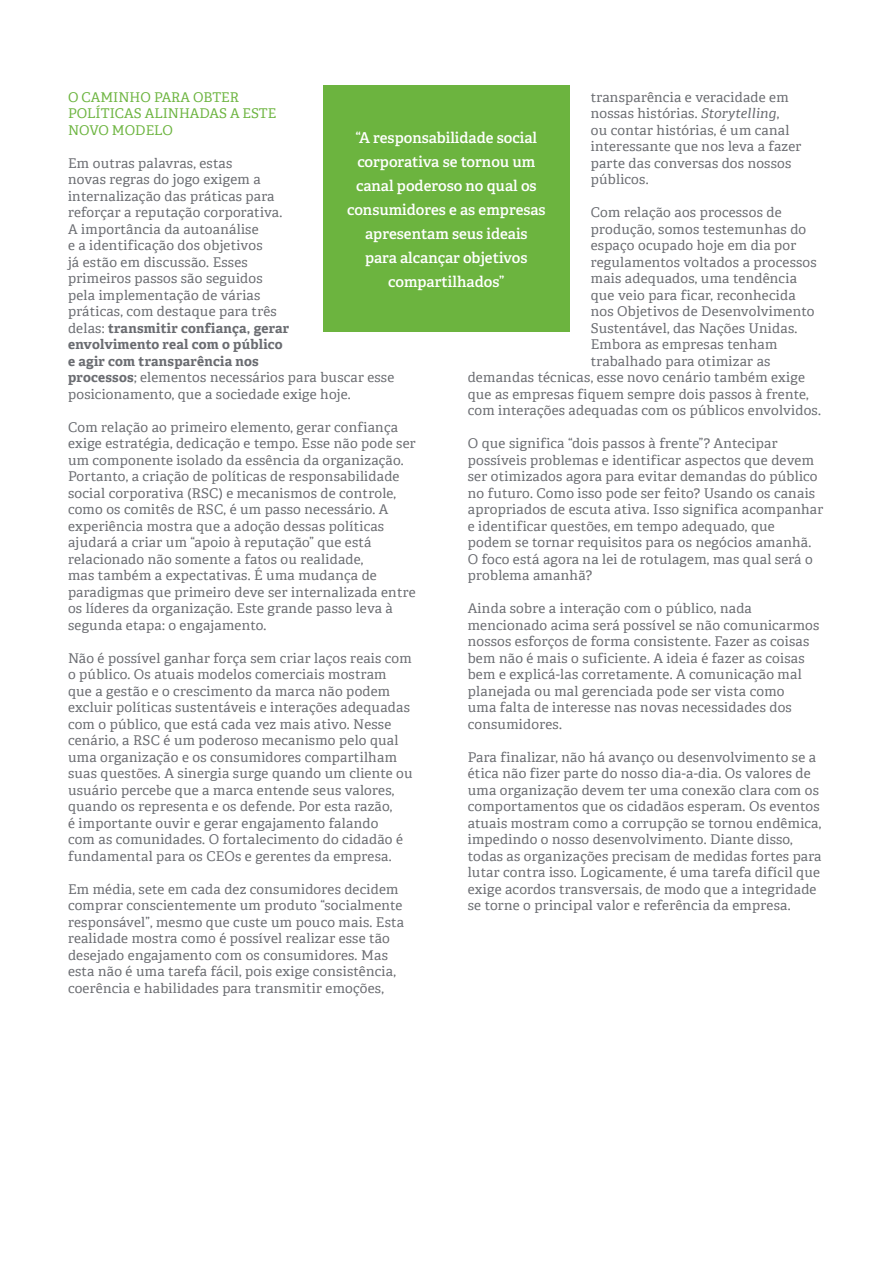
<style>
.page{position:relative;width:893px;height:1263px;background:#fff}
.page>*{position:absolute;margin:0;border:0;box-sizing:border-box;transform-origin:0 0}
.Destacado_cuadrado_v{font:600 15px/24px "Adelle";color:#fff;text-align:center}
.Texto_de_corrido___C{font:13.5px/16.5px "Adelle";letter-spacing:.02em;color:#6a6c71}
.Texto_de_corrido___C-2{font:13.5px/16.5px "Adelle";color:#6cb43f}
.s1{font-style:italic}
.s2{font-weight:700}
</style>
<div class="page">
<div style="left:323px;top:85px;width:246px;height:247px;background:#6cb43f"></div>
<p class="Texto_de_corrido___C" style="left:591px;top:88px;width:212px">transparência e veracidade em nossas histórias. <span class="s1">Storytelling</span>,<br>ou contar histórias, é um canal interessante que nos leva a fazer parte das conversas dos nossos públicos.</p>
<p class="Texto_de_corrido___C" style="left:591px;top:203px;width:192px">Com relação aos processos de</p>
<p class="Texto_de_corrido___C" style="left:591px;top:220px;width:217px">produção, somos testemunhas do</p>
<p class="Texto_de_corrido___C" style="left:591px;top:236px;width:207px">espaço ocupado hoje em dia por</p>
<p class="Texto_de_corrido___C" style="left:591px;top:253px;width:227px">regulamentos voltados a processos</p>
<p class="Texto_de_corrido___C" style="left:591px;top:269px;width:208px">mais adequados, uma tendência</p>
<p class="Texto_de_corrido___C" style="left:591px;top:286px;width:207px">que veio para ficar, reconhecida</p>
<p class="Texto_de_corrido___C" style="left:591px;top:302px;width:225px">nos Objetivos de Desenvolvimento</p>
<p class="Texto_de_corrido___C" style="left:591px;top:319px;width:208px">Sustentável, das Nações Unidas.</p>
<p class="Texto_de_corrido___C" style="left:591px;top:335px;width:188px">Embora as empresas tenham</p>
<p class="Texto_de_corrido___C" style="left:591px;top:352px;width:181px">trabalhado para otimizar as</p>
<p class="Texto_de_corrido___C" style="left:468px;top:368px;width:339px">demandas técnicas, esse novo cenário também exige</p>
<p class="Texto_de_corrido___C" style="left:468px;top:385px;width:342px">que as empresas fiquem sempre dois passos à frente,</p>
<p class="Texto_de_corrido___C" style="left:468px;top:401px;width:355px">com interações adequadas com os públicos envolvidos.</p>
<p class="Texto_de_corrido___C" style="left:468px;top:434px;width:357px">O que significa “dois passos à frente”? Antecipar possíveis problemas e identificar aspectos que devem ser otimizados agora para evitar demandas do público no futuro. Como isso pode ser feito? Usando os canais apropriados de escuta ativa. Isso significa acompanhar e identificar questões, em tempo adequado, que<br>podem se tornar requisitos para os negócios amanhã.<br>O foco está agora na lei de rotulagem, mas qual será o problema amanhã?</p>
<p class="Texto_de_corrido___C" style="left:468px;top:599px;width:353px">Ainda sobre a interação com o público, nada mencionado acima será possível se não comunicarmos nossos esforços de forma consistente. Fazer as coisas bem não é mais o suficiente. A ideia é fazer as coisas bem e explicá-las corretamente. A comunicação mal planejada ou mal gerenciada pode ser vista como<br>uma falta de interesse nas novas necessidades dos consumidores.</p>
<p class="Texto_de_corrido___C" style="left:468px;top:748px;width:355px">Para finalizar, não há avanço ou desenvolvimento se a ética não fizer parte do nosso dia-a-dia. Os valores de uma organização devem ter uma conexão clara com os comportamentos que os cidadãos esperam. Os eventos atuais mostram como a corrupção se tornou endêmica, impedindo o nosso desenvolvimento. Diante disso, todas as organizações precisam de medidas fortes para lutar contra isso. Logicamente, é uma tarefa difícil que exige acordos transversais, de modo que a integridade se torne o principal valor e referência da empresa.</p>
<p class="Texto_de_corrido___C-2" style="left:68px;top:88px;width:210px">O CAMINHO PARA OBTER<br>POLÍTICAS ALINHADAS A ESTE<br>NOVO MODELO</p>
<p class="Texto_de_corrido___C" style="left:68px;top:154px;width:328px">Em outras palavras, estas<br>novas regras do jogo exigem a<br>internalização das práticas para<br>reforçar a reputação corporativa.<br>A importância da autoanálise<br>e a identificação dos objetivos<br>já estão em discussão. Esses<br>primeiros passos são seguidos<br>pela implementação de várias<br>práticas, com destaque para três<br>delas: <span class="s2">transmitir confiança, gerar<br>envolvimento real com o público<br>e agir com transparência nos<br>processos</span>; elementos necessários para buscar esse posicionamento, que a sociedade exige hoje.</p>
<p class="Texto_de_corrido___C" style="left:68px;top:418px;width:349px">Com relação ao primeiro elemento, gerar confiança exige estratégia, dedicação e tempo. Esse não pode ser um componente isolado da essência da organização.<br>Portanto, a criação de políticas de responsabilidade social corporativa (RSC) e mecanismos de controle, como os comitês de RSC, é um passo necessário. A experiência mostra que a adoção dessas políticas ajudará a criar um “apoio à reputação” que está relacionado não somente a fatos ou realidade,<br>mas também a expectativas. É uma mudança de paradigmas que primeiro deve ser internalizada entre os líderes da organização. Este grande passo leva à segunda etapa: o engajamento.</p>
<p class="Texto_de_corrido___C" style="left:68px;top:649px;width:346px">Não é possível ganhar força sem criar laços reais com o público. Os atuais modelos comerciais mostram que a gestão e o crescimento da marca não podem excluir políticas sustentáveis e interações adequadas com o público, que está cada vez mais ativo. Nesse cenário, a RSC é um poderoso mecanismo pelo qual uma organização e os consumidores compartilham suas questões. A sinergia surge quando um cliente ou usuário percebe que a marca entende seus valores, quando os representa e os defende. Por esta razão,<br>é importante ouvir e gerar engajamento falando<br>com as comunidades. O fortalecimento do cidadão é fundamental para os CEOs e gerentes da empresa.</p>
<p class="Texto_de_corrido___C" style="left:68px;top:880px;width:338px">Em média, sete em cada dez consumidores decidem comprar conscientemente um produto “socialmente responsável”, mesmo que custe um pouco mais. Esta realidade mostra como é possível realizar esse tão desejado engajamento com os consumidores. Mas esta não é uma tarefa fácil, pois exige consistência, coerência e habilidades para transmitir emoções,</p>
<p class="Destacado_cuadrado_v" style="left:347px;top:125px;width:200px">“A responsabilidade social corporativa se tornou um canal poderoso no qual os consumidores e as empresas apresentam seus ideais<br>para alcançar objetivos compartilhados”</p>
</div>
